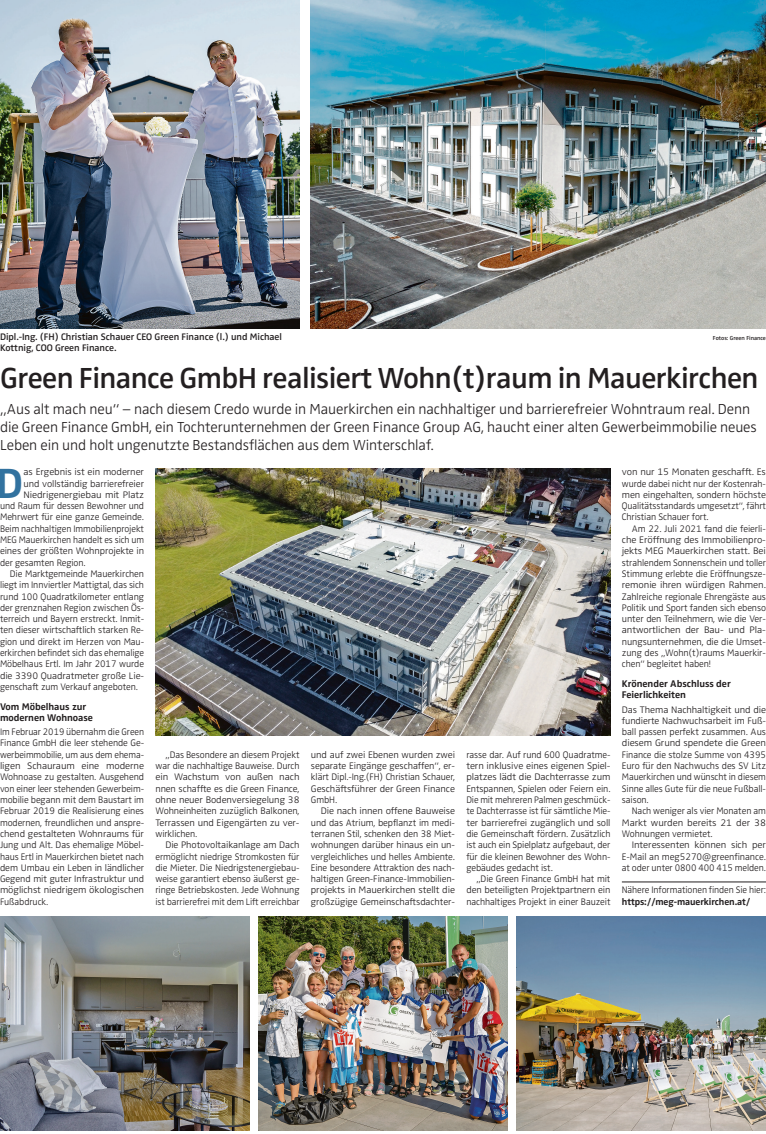
<style>
.page{position:relative;width:766px;height:1134px;background:#fff}
.page>*{position:absolute;margin:0;border:0;box-sizing:border-box;transform-origin:0 0}
.oö_Fließtext_Initial{font:700 43.7px "Zwo OT";color:#32729f}
.oö_Head_2_Hierarchie{font:600 30px "Zwo OT";letter-spacing:-.02em;color:#231f20}
.oö_Subline_groß{font:300 15px/18px "Zwo OT";letter-spacing:-.005em;color:#231f20}
.oö_Zwiti{font:700 10px/11.3px "Zwo OT";letter-spacing:-.005em;color:#231f20}
.oö_Fließtext_Einzug{font:300 9.8px/11.3px "Zwo OT";letter-spacing:-.01em;color:#231f20;text-align:justify}
.oö_Fließtext{font:300 9.8px/11.3px "Zwo OT";letter-spacing:-.01em;color:#231f20;text-align:justify;scale:.96 1}
.oö_Fließtext_Einzug-2{font:300 9.8px/11.3px "Zwo OT";letter-spacing:-.01em;color:#231f20;text-align:justify;scale:1.04 1}
.oö_Fließtext-2{font:300 9.8px/11.3px "Zwo OT";letter-spacing:-.01em;color:#231f20;text-align:justify;scale:1.04 1}
.oö_Fließtext_Initial-2{font:300 9.8px "Zwo OT";letter-spacing:-.01em;color:#231f20}
.oö_Fließtext_Einzug-3{font:300 9.8px/11.3px "Zwo OT";letter-spacing:-.01em;color:#231f20;text-align:justify;scale:1.05 1}
.oö_Bildtext{font:600 9.8px/11.3px "Zwo OT";letter-spacing:-.005em;color:#231f20}
.oö_Fließtext_Einzug-4{font:300 9.8px/11.3px "Zwo OT";letter-spacing:-.01em;color:#231f20;text-align:justify;scale:1.06 1}
.oö_Fließtext-3{font:300 9.8px/11.3px "Zwo OT";letter-spacing:-.01em;color:#231f20}
.oö_Fließtext_Initial-3{font:300 9.8px "Zwo OT";letter-spacing:-.01em;color:#231f20;scale:.96 1}
.oö_Fließtext_Initial-4{font:300 9.8px "Zwo OT";letter-spacing:-.01em;color:#231f20;scale:1.06 1}
.oö_Fließtext_Initial-5{font:300 9.8px "Zwo OT";letter-spacing:-.01em;color:#231f20;scale:1.05 1}
.oö_Bildtext-2{font:600 6px "Zwo OT";letter-spacing:-.005em;color:#231f20}
.s1{font-weight:700}
</style>
<div class="page">
<img style="left:0;top:0;width:299px;height:328px">
<img style="left:516px;top:916px;width:249px;height:215px">
<img style="left:311px;top:0;width:454px;height:328px">
<img style="left:0;top:916px;width:249px;height:215px">
<img style="left:155px;top:469px;width:455px;height:266px">
<img style="left:258px;top:916px;width:249px;height:215px">
<hr style="left:621px;top:882px;width:144px;height:1px;background:#231f20">
<p class="oö_Bildtext" style="left:0;top:331px;width:283px">Dipl.-Ing. (FH) Christian Schauer CEO Green Finance (l.) und Michael<br>Kottnig, COO Green Finance.</p>
<p class="oö_Bildtext-2" style="left:712px;top:334px;width:54px">Fotos: Green Finance</p>
<p class="oö_Head_2_Hierarchie" style="left:0;top:360px;width:759px">Green Finance GmbH realisiert Wohn(t)raum in Mauerkirchen</p>
<p class="oö_Subline_groß" style="left:0;top:400px;width:758px">„Aus alt mach neu“ – nach diesem Credo wurde in Mauerkirchen ein nachhaltiger und barrierefreier Wohntraum real. Denn die Green Finance GmbH, ein Tochterunternehmen der Green Finance Group AG, haucht einer alten Gewerbeimmobilie neues<br>Leben ein und holt ungenutzte Bestandsflächen aus dem Winterschlaf.</p>
<p class="oö_Fließtext_Initial" style="left:-3px;top:458px;width:29px">D</p>
<p class="oö_Fließtext_Initial-5" style="left:24px;top:466px;width:116px">as Ergebnis ist ein moderner</p>
<p class="oö_Fließtext_Initial-2" style="left:24px;top:478px;width:122px">und vollständig barrierefreier</p>
<p class="oö_Fließtext_Initial-4" style="left:24px;top:489px;width:115px">Niedrigenergiebau mit Platz</p>
<p class="oö_Fließtext_Initial-2" style="left:0;top:500px;width:145px">und Raum für dessen Bewohner und</p>
<p class="oö_Fließtext_Initial-2" style="left:0;top:512px;width:145px">Mehrwert für eine ganze Gemeinde.</p>
<p class="oö_Fließtext_Initial-2" style="left:0;top:523px;width:146px">Beim nachhaltigen Immobilienprojekt</p>
<p class="oö_Fließtext_Initial-3" style="left:0;top:534px;width:151px">MEG Mauerkirchen handelt es sich um</p>
<p class="oö_Fließtext_Initial-2" style="left:0;top:545px;width:146px">eines der größten Wohnprojekte in</p>
<p class="oö_Fließtext_Initial-2" style="left:0;top:557px;width:87px">der gesamten Region.</p>
<p class="oö_Fließtext_Einzug" style="left:0;top:568px;width:146px;text-indent:10px">Die Marktgemeinde Mauerkirchen liegt im Innviertler Mattigtal, das sich rund 100 Quadratkilometer entlang der grenznahen Region zwischen Ös&shy;terreich und Bayern erstreckt. Inmit&shy;ten dieser wirtschaftlich starken Re&shy;gion und direkt im Herzen von Mau&shy;erkirchen befindet sich das ehemalige Möbelhaus Ertl. Im Jahr 2017 wurde die 3390 Quadratmeter große Lie&shy;genschaft zum Verkauf angeboten.</p>
<p class="oö_Zwiti" style="left:0;top:701px;width:94px">Vom Möbelhaus zur modernen Wohnoase</p>
<p class="oö_Fließtext" style="left:0;top:726px;width:152px">Im Februar 2019 übernahm die Green Finance GmbH die leer stehende Ge&shy;werbeimmobilie, um aus dem ehema&shy;ligen Schauraum eine moderne Wohnoase zu gestalten. Ausgehend von einer leer stehenden Gewerbeim&shy;mobilie begann mit dem Baustart im Februar 2019 die Realisierung eines modernen, freundlichen und anspre&shy;chend gestalteten Wohnraums für Jung und Alt. Das ehemalige Möbel&shy;haus Ertl in Mauerkirchen bietet nach dem Umbau ein Leben in ländlicher Gegend mit guter Infrastruktur und möglichst niedrigem ökologischen Fußabdruck.</p>
<p class="oö_Fließtext_Einzug" style="left:155px;top:749px;width:146px;text-indent:10px">„Das Besondere an diesem Projekt war die nachhaltige Bauweise. Durch ein Wachstum von außen nach nnen schaffte es die Green Finance, ohne neuer Bodenversiegelung 38<br>Wohneinheiten zuzüglich Balkonen, Terrassen und Eigengärten zu ver&shy;wirklichen.</p>
<p class="oö_Fließtext_Einzug" style="left:155px;top:839px;width:146px;text-indent:10px">Die Photovoltaikanlage am Dach ermöglicht niedrige Stromkosten für die Mieter. Die Niedrigstenergiebau&shy;weise garantiert ebenso äußerst ge&shy;ringe Betriebskosten. Jede Wohnung ist barrierefrei mit dem Lift erreichbar</p>
<p class="oö_Fließtext_Einzug-2" style="left:311px;top:749px;width:140px">und auf zwei Ebenen wurden zwei separate Eingänge geschaffen“, er&shy;klärt Dipl.-Ing.(FH) Christian Schauer, Geschäftsführer der Green Finance GmbH.</p>
<p class="oö_Fließtext_Einzug-2" style="left:311px;top:806px;width:140px;text-indent:10px">Die nach innen offene Bauweise und das Atrium, bepflanzt im medi&shy;terranen Stil, schenken den 38 Miet&shy;wohnungen darüber hinaus ein un&shy;vergleichliches und helles Ambiente.<br>Eine besondere Attraktion des nach&shy;haltigen Green-Finance-Immobilien&shy;projekts in Mauerkirchen stellt die großzügige Gemeinschaftsdachter-</p>
<p class="oö_Fließtext_Einzug" style="left:466px;top:749px;width:146px">rasse dar. Auf rund 600 Quadratme&shy;tern inklusive eines eigenen Spiel&shy;platzes lädt die Dachterrasse zum Entspannen, Spielen oder Feiern ein.<br>Die mit mehreren Palmen geschmück&shy;te Dachterrasse ist für sämtliche Mie&shy;ter barrierefrei zugänglich und soll die Gemeinschaft fördern. Zusätzlich ist auch ein Spielplatz aufgebaut, der für die kleinen Bewohner des Wohn&shy;gebäudes gedacht ist.</p>
<p class="oö_Fließtext_Einzug" style="left:466px;top:873px;width:146px;text-indent:10px">„Die Green Finance GmbH hat mit den beteiligten Projektpartnern ein nachhaltiges Projekt in einer Bauzeit</p>
<p class="oö_Fließtext_Einzug-3" style="left:621px;top:467px;width:139px">von nur 15 Monaten geschafft. Es wurde dabei nicht nur der Kostenrah&shy;men eingehalten, sondern höchste Qualitätsstandards umgesetzt“, fährt Christian Schauer fort.</p>
<p class="oö_Fließtext_Einzug" style="left:621px;top:523px;width:146px;text-indent:10px">Am 22. Juli 2021 fand die feierli&shy;che Eröffnung des Immobilienpro&shy;jekts MEG Mauerkirchen statt. Bei strahlendem Sonnenschein und toller Stimmung erlebte die Eröffnungsze&shy;remonie ihren würdigen Rahmen.<br>Zahlreiche regionale Ehrengäste aus Politik und Sport fanden sich ebenso unter den Teilnehmern, wie die Ver&shy;antwortlichen der Bau- und Pla&shy;nungsunternehmen, die die Umset&shy;zung des „Wohn(t)raums Mauerkir&shy;chen“ begleitet haben!</p>
<p class="oö_Zwiti" style="left:621px;top:678px;width:110px">Krönender Abschluss der<br>Feierlichkeiten</p>
<p class="oö_Fließtext-2" style="left:621px;top:704px;width:140px">Das Thema Nachhaltigkeit und die fundierte Nachwuchsarbeit im Fuß&shy;ball passen perfekt zusammen. Aus diesem Grund spendete die Green Finance die stolze Summe von 4395<br>Euro für den Nachwuchs des SV Litz Mauerkirchen und wünscht in diesem Sinne alles Gute für die neue Fußball&shy;saison.</p>
<p class="oö_Fließtext_Einzug" style="left:621px;top:806px;width:146px;text-indent:10px">Nach weniger als vier Monaten am Markt wurden bereits 21 der 38<br>Wohnungen vermietet.</p>
<p class="oö_Fließtext_Einzug-4" style="left:621px;top:839px;width:137px;text-indent:10px">Interessenten können sich per E-Mail an meg5270@greenfinance. at oder unter 0800 400 415 melden.</p>
<p class="oö_Fließtext-3" style="left:621px;top:885px;width:146px">Nähere Informationen finden Sie hier: <span class="s1">https://meg-mauerkirchen.at/</span></p>
</div>
